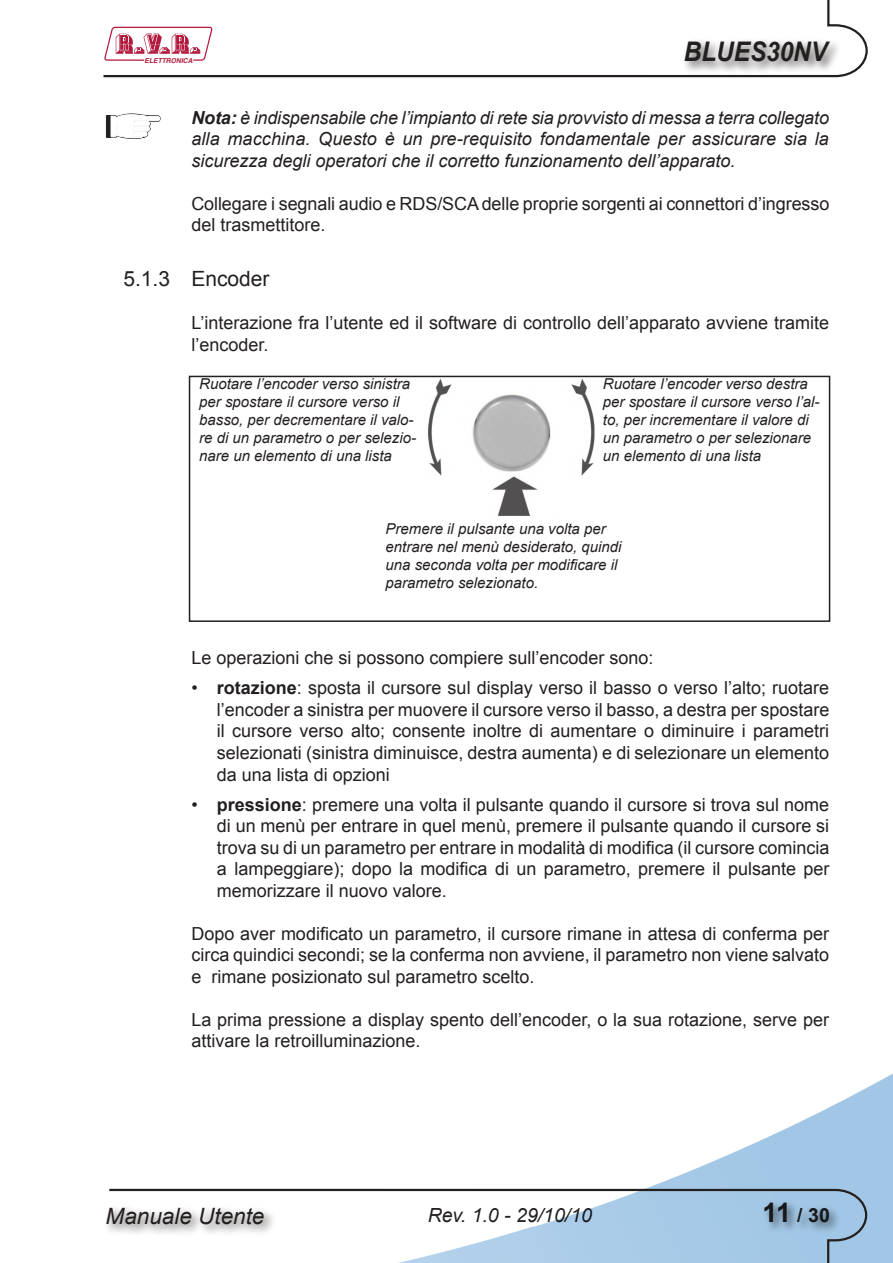
<style>
.page{position:relative;width:893px;height:1263px;background:#fff}
.page>*{position:absolute;margin:0;border:0;box-sizing:border-box;transform-origin:0 0}
.t1{font:italic 700 27px "Arial";color:#241f1f;scale:.9 1}
.t2{font:italic 22.5px "Arial";color:#241f1f}
.t3{font:21px "Arial";color:#241f1f}
.t4{font:italic 19.5px "Arial";color:#241f1f}
.t5{font:700 19.5px "Arial";color:#241f1f}
.t6{font:18px/21.6px "Arial";color:#241f1f}
.t7{font:italic 18px/21.6px "Arial";color:#241f1f;text-align:justify}
.t8{font:italic 15px/18px "Arial";color:#241f1f}
.t9{font:italic 700 6.75px "Helvetica";color:#b21a3f}
.s1{font-weight:700}
.s2{font-size:27px}
</style>
<div class="page">
<img style="left:647px;top:1073px;width:246px;height:190px">
<svg style="left:103px;top:0;width:765px;height:78px"></svg>
<svg style="left:109px;top:1188px;width:759px;height:75px"></svg>
<div style="left:680px;top:36px;width:162px;height:39px;background:#241f1f;opacity:.75"></div>
<svg style="left:104px;top:27px;width:108px;height:34px"></svg>
<div style="left:760px;top:1198px;width:83px;height:38px;background:#241f1f;opacity:.75"></div>
<div style="left:102px;top:1204px;width:175px;height:34px;background:#241f1f;opacity:.75"></div>
<svg style="left:106px;top:114px;width:54px;height:24px"></svg>
<img style="left:428px;top:379px;width:167px;height:136px">
<div style="left:189px;top:376px;width:641px;height:246px;border:2px solid #241f1f"></div>
<p class="t9" style="left:144px;top:56px;width:50px">ELETTRONICA</p>
<h1 class="t1" style="left:684px;top:34px;width:161px">BLUES30NV</h1>
<p class="t7" style="left:191px;top:107px;width:639px"><span class="s1">Nota:</span> è indispensabile che l’impianto di rete sia provvisto di messa a terra collegato alla macchina. Questo è un pre-requisito fondamentale per assicurare sia la sicurezza degli operatori che il corretto funzionamento dell’apparato.</p>
<p class="t6" style="left:191px;top:193px;width:640px">Collegare i segnali audio e RDS/SCA delle proprie sorgenti ai connettori d’ingresso del trasmettitore.</p>
<p class="t3" style="left:123px;top:265px;width:148px">5.1.3 Encoder</p>
<p class="t6" style="left:191px;top:312px;width:639px">L’interazione fra l’utente ed il software di controllo dell’apparato avviene tramite l’encoder.</p>
<p class="t8" style="left:199px;top:375px;width:218px">Ruotare l’encoder verso sinistra per spostare il cursore verso il basso, per decrementare il valo&shy;re di un parametro o per selezio&shy;nare un elemento di una lista</p>
<p class="t8" style="left:603px;top:375px;width:218px">Ruotare l’encoder verso destra per spostare il cursore verso l’al&shy;to, per incrementare il valore di un parametro o per selezionare un elemento di una lista</p>
<p class="t8" style="left:386px;top:520px;width:237px">Premere il pulsante una volta per entrare nel menù desiderato, quindi una seconda volta per modificare il parametro selezionato.</p>
<p class="t6" style="left:191px;top:647px;width:464px">Le operazioni che si possono compiere sull’encoder sono:</p>
<p class="t6" style="left:217px;top:677px;width:614px;text-align:justify;text-indent:-26px">• <span class="s1">rotazione</span>: sposta il cursore sul display verso il basso o verso l’alto; ruotare l’encoder a sinistra per muovere il cursore verso il basso, a destra per spostare il cursore verso alto; consente inoltre di aumentare o diminuire i parametri selezionati (sinistra diminuisce, destra aumenta) e di selezionare un elemento da una lista di opzioni</p>
<p class="t6" style="left:217px;top:794px;width:614px;text-align:justify;text-indent:-26px">• <span class="s1">pressione</span>: premere una volta il pulsante quando il cursore si trova sul nome di un menù per entrare in quel menù, premere il pulsante quando il cursore si trova su di un parametro per entrare in modalità di modifica (il cursore comincia a lampeggiare); dopo la modifica di un parametro, premere il pulsante per memorizzare il nuovo valore.</p>
<p class="t6" style="left:191px;top:923px;width:639px;text-align:justify">Dopo aver modificato un parametro, il cursore rimane in attesa di conferma per circa quindici secondi; se la conferma non avviene, il parametro non viene salvato e rimane posizionato sul parametro scelto.</p>
<p class="t6" style="left:191px;top:1009px;width:639px">La prima pressione a display spento dell’encoder, o la sua rotazione, serve per attivare la retroilluminazione.</p>
<p class="t2" style="left:106px;top:1202px;width:160px">Manuale Utente</p>
<p class="t4" style="left:428px;top:1203px;width:166px">Rev. 1.0 - 29/10/10</p>
<p class="t5" style="left:762px;top:1203px;width:69px"><span class="s2">11</span> / 30</p>
</div>
